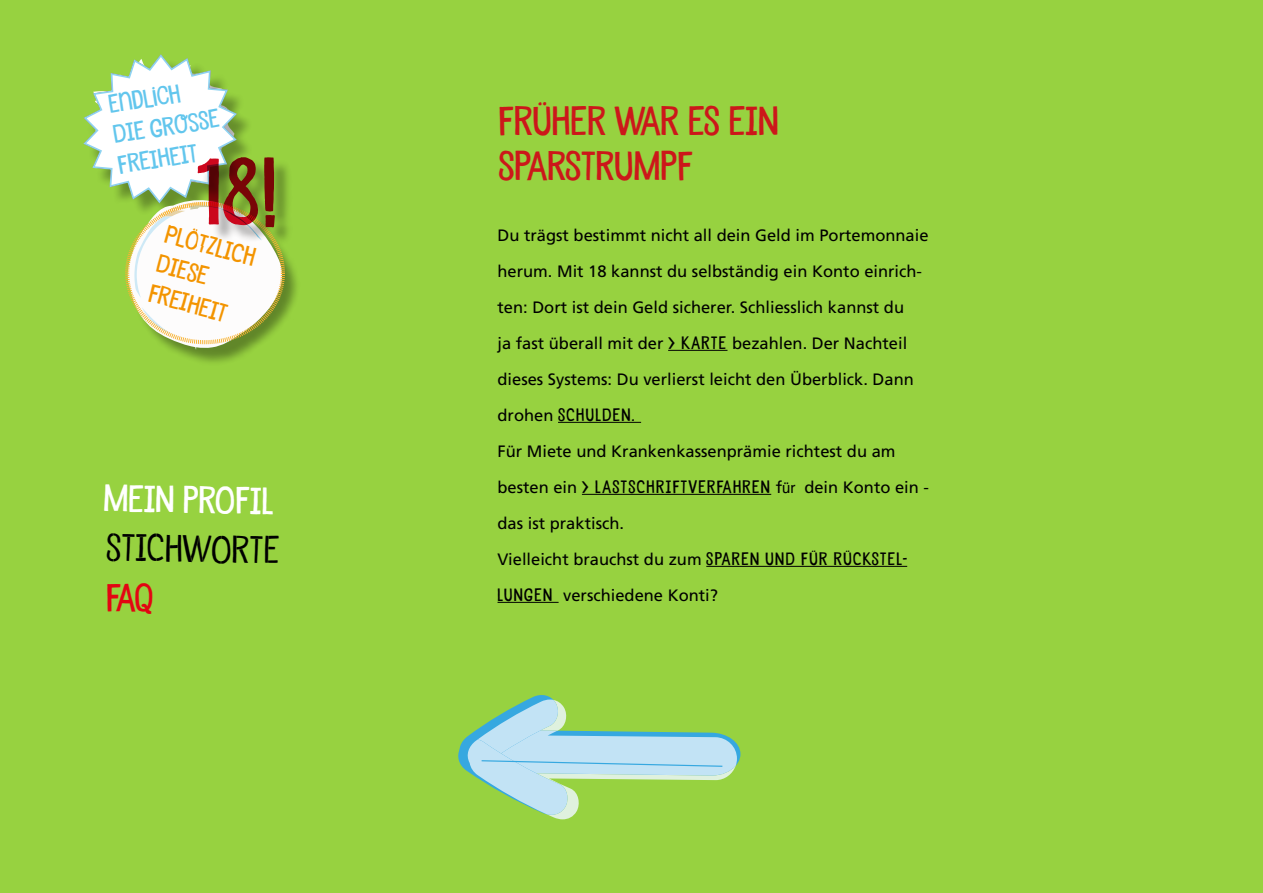
<style>
.page{position:relative;width:1263px;height:893px;background:#97d240}
.page>*{position:absolute;margin:0;border:0;box-sizing:border-box;transform-origin:0 0}
.t1{font:37.5px/45px "Undersong Solid";color:#cc171a}
.t2{font:36px "Undersong Stencil";color:#000}
.t3{font:34.95px "Undersong Solid";color:#fff}
.t4{font:23.7px/30.8px "Undersong Solid";color:#62c6ed}
.t5{font:23.7px/30.8px "Undersong Solid";color:#f39400}
.t6{font:16.5px/36px "Frutiger";color:#000}
.t7{font:16.5px "Undersong Solid";color:#000}
.s1{font-family:"Undersong Solid"}
.s2{font-family:"Frutiger"}
.s3{font-family:"Helvetica";font-size:15px}
</style>
<div class="page">
<div style="left:130px;top:203px;width:171px;height:164px;background:#000;opacity:.36"></div>
<div style="left:200px;top:160px;width:93px;height:85px;background:#000;opacity:.31"></div>
<svg style="left:83px;top:54px;width:202px;height:296px"></svg>
<hr style="left:668px;top:350px;width:59px;height:1px;background:#000">
<hr style="left:558px;top:422px;width:83px;height:1px;background:#000">
<hr style="left:582px;top:494px;width:189px;height:1px;background:#000">
<hr style="left:706px;top:566px;width:201px;height:1px;background:#000">
<hr style="left:497px;top:602px;width:62px;height:1px;background:#000">
<svg style="left:458px;top:695px;width:282px;height:121px"></svg>
<h3 class="t4" style="left:106px;top:89px;width:109px;rotate:-9deg">ENDLICH<br>DIE GROSSE<br>FREIHEIT</h3>
<h1 class="t1" style="left:498px;top:98px;width:282px">FRÜHER WAR ES EIN<br>SPARSTRUMPF</h1>
<h3 class="t5" style="left:169px;top:218px;width:95px;rotate:15deg">PLÖTZLICH<br>DIESE<br>FREIHEIT</h3>
<p class="t6" style="left:497px;top:217px;width:432px">Du trägst bestimmt nicht all dein Geld im Portemonnaie herum. Mit 18 kannst du selbständig ein Konto einrich&shy;ten: Dort ist dein Geld sicherer. Schliesslich kannst du<br>ja fast überall mit der <span class="s1">&gt; KARTE</span></p>
<p class="t6" style="left:497px;top:325px;width:418px;text-indent:235px">bezahlen. Der Nachteil dieses Systems: Du verlierst leicht den Überblick. Dann</p>
<p class="t7" style="left:497px;top:404px;width:71px"><span class="s2">drohen</span> SCHULDEN</p>
<p class="t7" style="left:632px;top:404px;width:4px">.</p>
<p class="t6" style="left:497px;top:433px;width:433px">Für Miete und Krankenkassenprämie richtest du am besten ein <span class="s1">&gt; LASTSCHRIFTVERFAHREN</span> f<span class="s3">ür</span> dein Konto ein - das ist praktisch.<br>Vielleicht brauchst du zum <span class="s1">SPAREN UND FÜR RÜCKSTEL-LUNGEN</span> verschiedene Konti?</p>
<h3 class="t3" style="left:104px;top:476px;width:172px;rotate:1deg">MEIN PROFIL</h3>
<h2 class="t2" style="left:107px;top:525px;width:175px;rotate:1deg">stichworte</h2>
</div>
